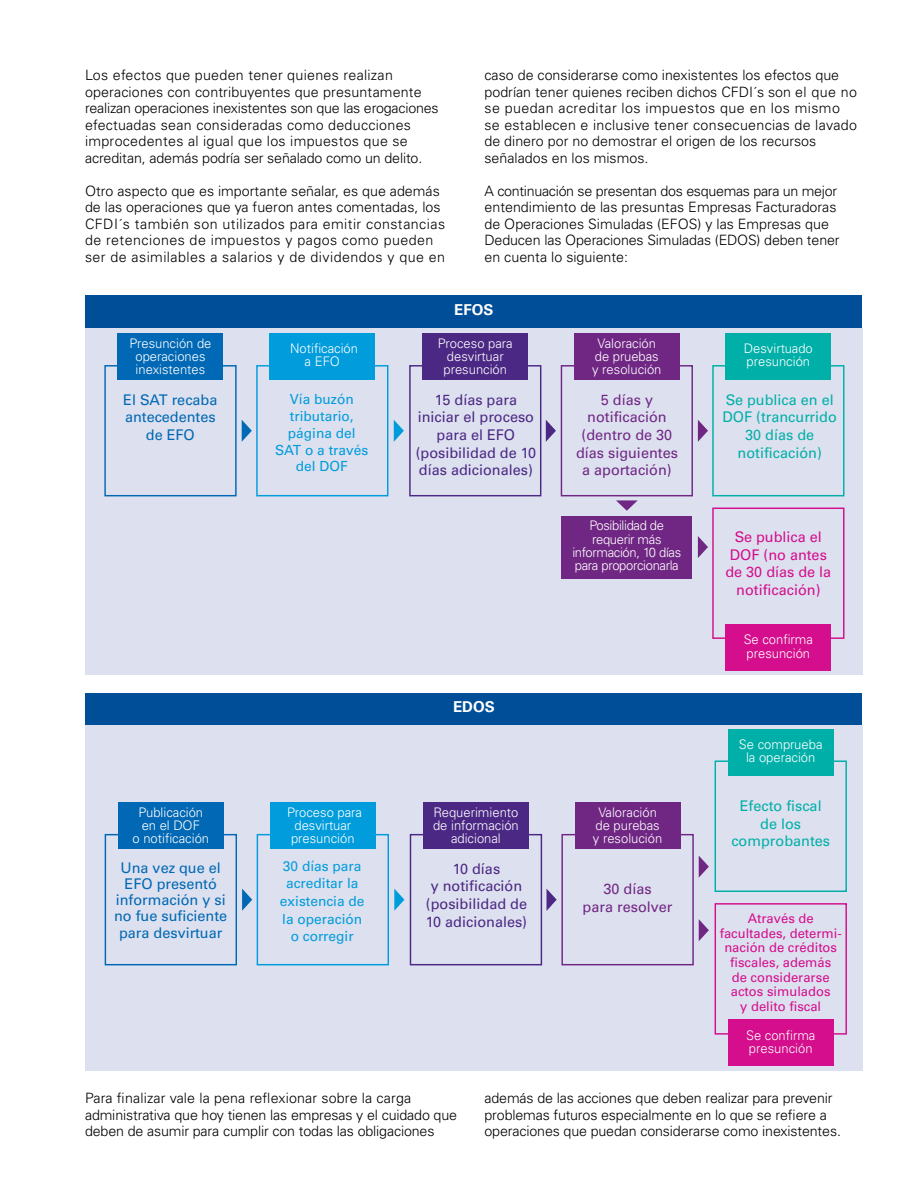
<style>
.page{position:relative;width:918px;height:1188px;background:#fff}
.page>*{position:absolute;margin:0;border:0;box-sizing:border-box;transform-origin:0 0}
.t1{font:700 15px "Univers";color:#fff}
.t2{font:14.7px/17.5px "Univers";color:#4b2884;text-align:center}
.t3{font:14.7px/16.2px "Univers";color:#0068b4;text-align:center}
.t4{font:14.7px/17.5px "Univers";color:#00afa8;text-align:center}
.t5{font:14.7px/17.5px "Univers";color:#702784;text-align:center}
.t6{font:14.7px/17.5px "Univers";color:#d40e8c;text-align:center}
.t7{font:300 14.25px/16.5px "Univers";color:#000}
.t8{font:300 14.25px/16.5px "Univers";letter-spacing:.03em;color:#000}
.t9{font:13.95px/16.8px "Univers";color:#009cdc;text-align:center}
.t10{font:300 13.2px/13.2px "Univers";color:#fff;text-align:center}
.t11{font:13.2px/14.7px "Univers";color:#d40e8c;text-align:center}
.t12{font:300 13.2px/13.2px "Univers";letter-spacing:-.025em;color:#fff;text-align:center}
</style>
<div class="page">
<div style="left:86px;top:693px;width:776px;height:32px;background:#004e98"></div>
<div style="left:86px;top:296px;width:776px;height:32px;background:#004e98"></div>
<div style="left:85px;top:328px;width:778px;height:347px;background:#dde0ef"></div>
<div style="left:561px;top:516px;width:131px;height:62px;background:#702784"></div>
<div style="left:726px;top:333px;width:105px;height:47px;background:#00afa8"></div>
<div style="left:726px;top:624px;width:105px;height:47px;background:#d40e8c"></div>
<div style="left:712px;top:508px;width:132px;height:131px;border:1px solid #d40e8c"></div>
<div style="left:712px;top:365px;width:132px;height:131px;border:1px solid #00afa8"></div>
<div style="left:118px;top:333px;width:105px;height:47px;background:#0068b4"></div>
<div style="left:269px;top:333px;width:106px;height:47px;background:#009cdc"></div>
<div style="left:422px;top:333px;width:106px;height:47px;background:#4b2884"></div>
<div style="left:574px;top:333px;width:106px;height:47px;background:#702784"></div>
<div style="left:104px;top:365px;width:133px;height:131px;border:1px solid #0068b4"></div>
<div style="left:561px;top:365px;width:132px;height:131px;border:1px solid #702784"></div>
<div style="left:409px;top:365px;width:132px;height:131px;border:1px solid #4b2884"></div>
<div style="left:256px;top:365px;width:132px;height:131px;border:1px solid #009cdc"></div>
<svg style="left:242px;top:420px;width:10px;height:22px"></svg>
<svg style="left:394px;top:420px;width:10px;height:22px"></svg>
<svg style="left:546px;top:420px;width:10px;height:22px"></svg>
<svg style="left:698px;top:420px;width:10px;height:22px"></svg>
<svg style="left:698px;top:536px;width:10px;height:22px"></svg>
<svg style="left:616px;top:500px;width:22px;height:11px"></svg>
<div style="left:85px;top:725px;width:778px;height:346px;background:#dde0ef"></div>
<div style="left:118px;top:802px;width:106px;height:47px;background:#0068b4"></div>
<div style="left:270px;top:802px;width:106px;height:47px;background:#009cdc"></div>
<div style="left:423px;top:802px;width:106px;height:47px;background:#4b2884"></div>
<div style="left:575px;top:802px;width:106px;height:47px;background:#702784"></div>
<div style="left:728px;top:729px;width:106px;height:47px;background:#00afa8"></div>
<div style="left:728px;top:1019px;width:106px;height:47px;background:#d40e8c"></div>
<div style="left:105px;top:834px;width:132px;height:131px;border:1px solid #0068b4"></div>
<div style="left:715px;top:903px;width:132px;height:132px;border:1px solid #d40e8c"></div>
<div style="left:715px;top:761px;width:132px;height:131px;border:1px solid #00afa8"></div>
<div style="left:561px;top:834px;width:133px;height:131px;border:1px solid #702784"></div>
<div style="left:410px;top:834px;width:132px;height:131px;border:1px solid #4b2884"></div>
<div style="left:257px;top:834px;width:132px;height:131px;border:1px solid #009cdc"></div>
<svg style="left:242px;top:889px;width:10px;height:22px"></svg>
<svg style="left:394px;top:889px;width:10px;height:22px"></svg>
<svg style="left:547px;top:889px;width:10px;height:22px"></svg>
<svg style="left:699px;top:919px;width:10px;height:22px"></svg>
<svg style="left:699px;top:856px;width:10px;height:22px"></svg>
<p class="t7" style="left:85px;top:67px;width:355px">Los efectos que pueden tener quienes realizan operaciones con contribuyentes que presuntamente realizan operaciones inexistentes son que las erogaciones efectuadas sean consideradas como deducciones improcedentes al igual que los impuestos que se acreditan, además podría ser señalado como un delito.</p>
<p class="t8" style="left:85px;top:183px;width:362px">Otro aspecto que es importante señalar, es que además de las operaciones que ya fueron antes comentadas, los CFDI´s también son utilizados para emitir constancias de retenciones de impuestos y pagos como pueden ser de asimilables a salarios y de dividendos y que en</p>
<p class="t7" style="left:485px;top:67px;width:374px">caso de considerarse como inexistentes los efectos que podrían tener quienes reciben dichos CFDI´s son el que no se puedan acreditar los impuestos que en los mismo se establecen e inclusive tener consecuencias de lavado de dinero por no demostrar el origen de los recursos señalados en los mismos.</p>
<p class="t7" style="left:485px;top:183px;width:357px">A continuación se presentan dos esquemas para un mejor entendimiento de las presuntas Empresas Facturadoras de Operaciones Simuladas (EFOS) y las Empresas que Deducen las Operaciones Simuladas (EDOS) deben tener en cuenta lo siguiente:</p>
<p class="t1" style="left:454px;top:300px;width:41px">EFOS</p>
<p class="t10" style="left:129px;top:337px;width:84px">Presunción de operaciones inexistentes</p>
<p class="t10" style="left:438px;top:337px;width:76px">Proceso para desvirtuar presunción</p>
<p class="t10" style="left:290px;top:341px;width:69px">Notificación a EFO</p>
<p class="t10" style="left:592px;top:337px;width:71px">Valoración de pruebas y resolución</p>
<p class="t3" style="left:123px;top:391px;width:96px;line-height:17.5px">El SAT recaba antecedentes de EFO</p>
<p class="t5" style="left:576px;top:391px;width:103px">5 días y notificación (dentro de 30 días siguientes a aportación)</p>
<p class="t2" style="left:416px;top:391px;width:122px">15 días para iniciar el proceso para el EFO (posibilidad de 10 días adicionales)</p>
<p class="t9" style="left:275px;top:391px;width:95px">Vía buzón tributario, página del<br>SAT o a través del DOF</p>
<p class="t10" style="left:744px;top:342px;width:70px;text-align:left">Desvirtuado presunción</p>
<p class="t4" style="left:723px;top:391px;width:116px">Se publica en el<br>DOF (trancurrido<br>30 días de notificación)</p>
<p class="t12" style="left:572px;top:519px;width:110px">Posibilidad de requerir más información, 10 días para proporcionarla</p>
<p class="t6" style="left:725px;top:528px;width:107px">Se publica el<br>DOF (no antes de 30 días de la notificación)</p>
<p class="t1" style="left:453px;top:698px;width:43px">EDOS</p>
<p class="t10" style="left:133px;top:806px;width:78px">Publicación en el DOF<br>o notificación</p>
<p class="t10" style="left:433px;top:806px;width:87px">Requerimiento de información adicional</p>
<p class="t10" style="left:287px;top:806px;width:76px;text-align:left">Proceso para desvirtuar presunción</p>
<p class="t10" style="left:593px;top:806px;width:71px">Valoración de purebas y resolución</p>
<p class="t3" style="left:114px;top:860px;width:115px">Una vez que el<br>EFO presentó información y si no fue suficiente para desvirtuar</p>
<p class="t9" style="left:280px;top:857px;width:86px;line-height:17.5px">30 días para acreditar la existencia de la operación o corregir</p>
<p class="t2" style="left:426px;top:860px;width:103px">10 días<br>y notificación (posibilidad de<br>10 adicionales)</p>
<p class="t5" style="left:583px;top:880px;width:91px">30 días<br>para resolver</p>
<p class="t10" style="left:744px;top:633px;width:71px;text-align:left">Se confirma presunción</p>
<p class="t10" style="left:739px;top:737px;width:85px">Se comprueba la operación</p>
<p class="t4" style="left:731px;top:797px;width:100px">Efecto fiscal de los comprobantes</p>
<p class="t11" style="left:720px;top:911px;width:124px">Através de facultades, determi&shy;nación de créditos fiscales, además<br>de considerarse actos simulados<br>y delito fiscal</p>
<p class="t10" style="left:746px;top:1029px;width:71px;text-align:left">Se confirma presunción</p>
<p class="t7" style="left:85px;top:1090px;width:374px">Para finalizar vale la pena reflexionar sobre la carga administrativa que hoy tienen las empresas y el cuidado que deben de asumir para cumplir con todas las obligaciones</p>
<p class="t7" style="left:485px;top:1090px;width:358px">además de las acciones que deben realizar para prevenir problemas futuros especialmente en lo que se refiere a operaciones que puedan considerarse como inexistentes.</p>
</div>
